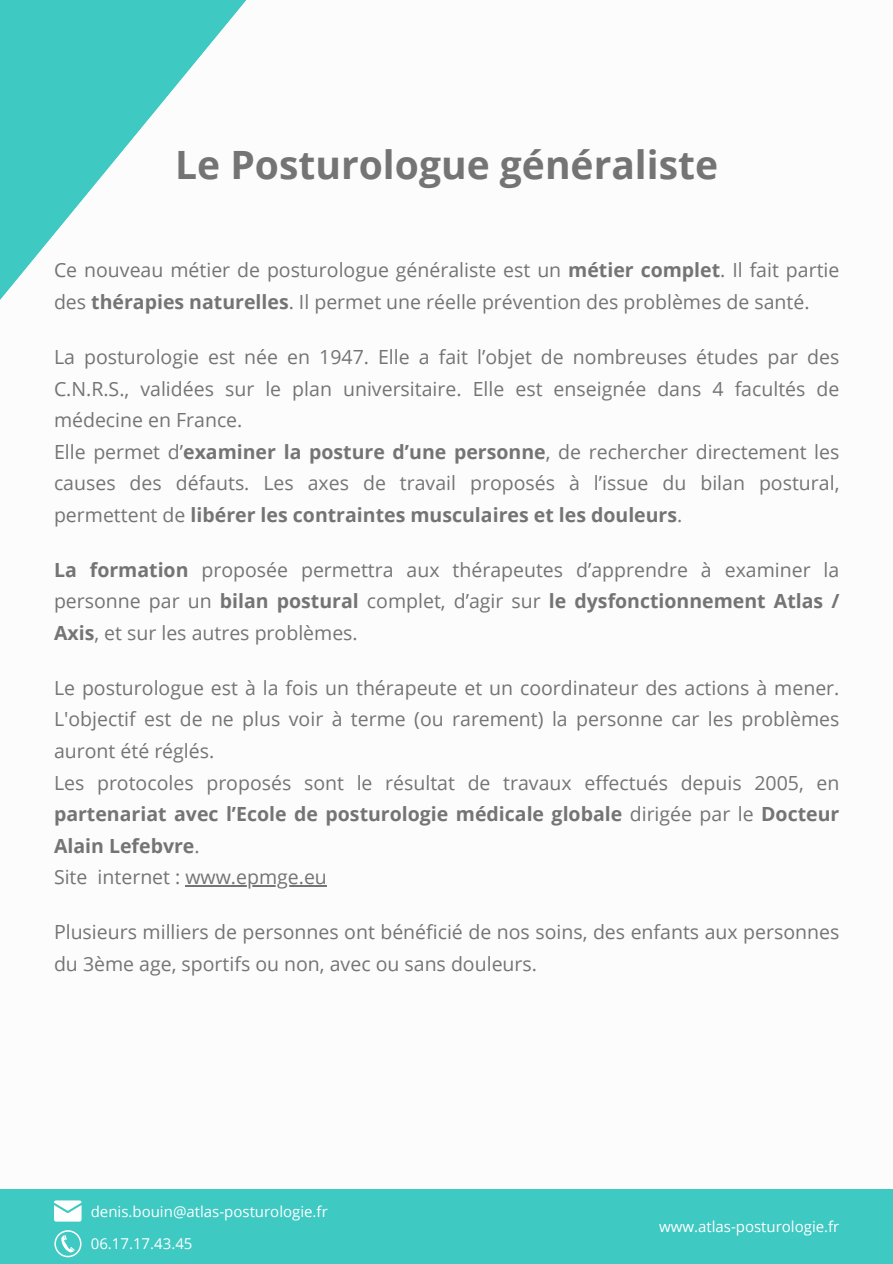
<style>
.page{position:relative;width:893px;height:1264px;background:#fff}
.page>*{position:absolute;margin:0;border:0;box-sizing:border-box;transform-origin:0 0}
.t1{font:700 39px "Open Sans";color:#747474}
.t2{font:19.5px/31.5px "Open Sans";color:#747474}
.t3{font:15px "Open Sans";color:#fff}
.s1{font-weight:700}
</style>
<div class="page">
<svg style="left:0;top:0;width:247px;height:300px"></svg>
<hr style="left:185px;top:885px;width:142px;height:1px;background:#747474">
<div style="left:0;top:1189px;width:892px;height:74px;background:#3ec9c3"></div>
<svg style="left:54px;top:1200px;width:27px;height:21px"></svg>
<svg style="left:54px;top:1230px;width:27px;height:27px"></svg>
<div style="left:56px;top:1231px;width:24px;height:24px;background:#3ec9c3;border-radius:50%"></div>
<svg style="left:61px;top:1235px;width:14px;height:17px"></svg>
<h2 class="t1" style="left:175px;top:137px;width:544px">Le Posturologue généraliste</h2>
<h1 class="t2" style="left:54px;top:254px;width:786px">Ce nouveau métier de posturologue généraliste est un <span class="s1">métier complet</span>. Il fait partie des <span class="s1">thérapies naturelles</span>. Il permet une réelle prévention des problèmes de santé.</h1>
<h2 class="t2" style="left:54px;top:341px;width:786px">La posturologie est née en 1947. Elle a fait l’objet de nombreuses études par des C.N.R.S., validées sur le plan universitaire. Elle est enseignée dans 4 facultés de médecine en France.<br>Elle permet d’<span class="s1">examiner la posture d’une personne</span>, de rechercher directement les causes des défauts. Les axes de travail proposés à l’issue du bilan postural, permettent de <span class="s1">libérer les contraintes musculaires et les douleurs</span>.</h2>
<h2 class="t2" style="left:54px;top:553px;width:786px;text-align:justify"><span class="s1">La formation</span> proposée permettra aux thérapeutes d’apprendre à examiner la personne par un <span class="s1">bilan postural</span> complet, d’agir sur <span class="s1">le dysfonctionnement Atlas / Axis</span>, et sur les autres problèmes.</h2>
<h2 class="t2" style="left:54px;top:671px;width:786px">Le posturologue est à la fois un thérapeute et un coordinateur des actions à mener.<br>L'objectif est de ne plus voir à terme (ou rarement) la personne car les problèmes auront été réglés.<br>Les protocoles proposés sont le résultat de travaux effectués depuis 2005, en <span class="s1">partenariat avec l’Ecole de posturologie médicale globale</span> dirigée par le <span class="s1">Docteur Alain Lefebvre</span>.<br>Site internet : www.epmge.eu</h2>
<h2 class="t2" style="left:54px;top:915px;width:786px">Plusieurs milliers de personnes ont bénéficié de nos soins, des enfants aux personnes du 3ème age, sportifs ou non, avec ou sans douleurs.</h2>
<p class="t3" style="left:91px;top:1200px;width:238px">denis.bouin@atlas-posturologie.fr</p>
<p class="t3" style="left:91px;top:1233px;width:103px">06.17.17.43.45</p>
<p class="t3" style="left:659px;top:1215px;width:182px">www.atlas-posturologie.fr</p>
</div>
